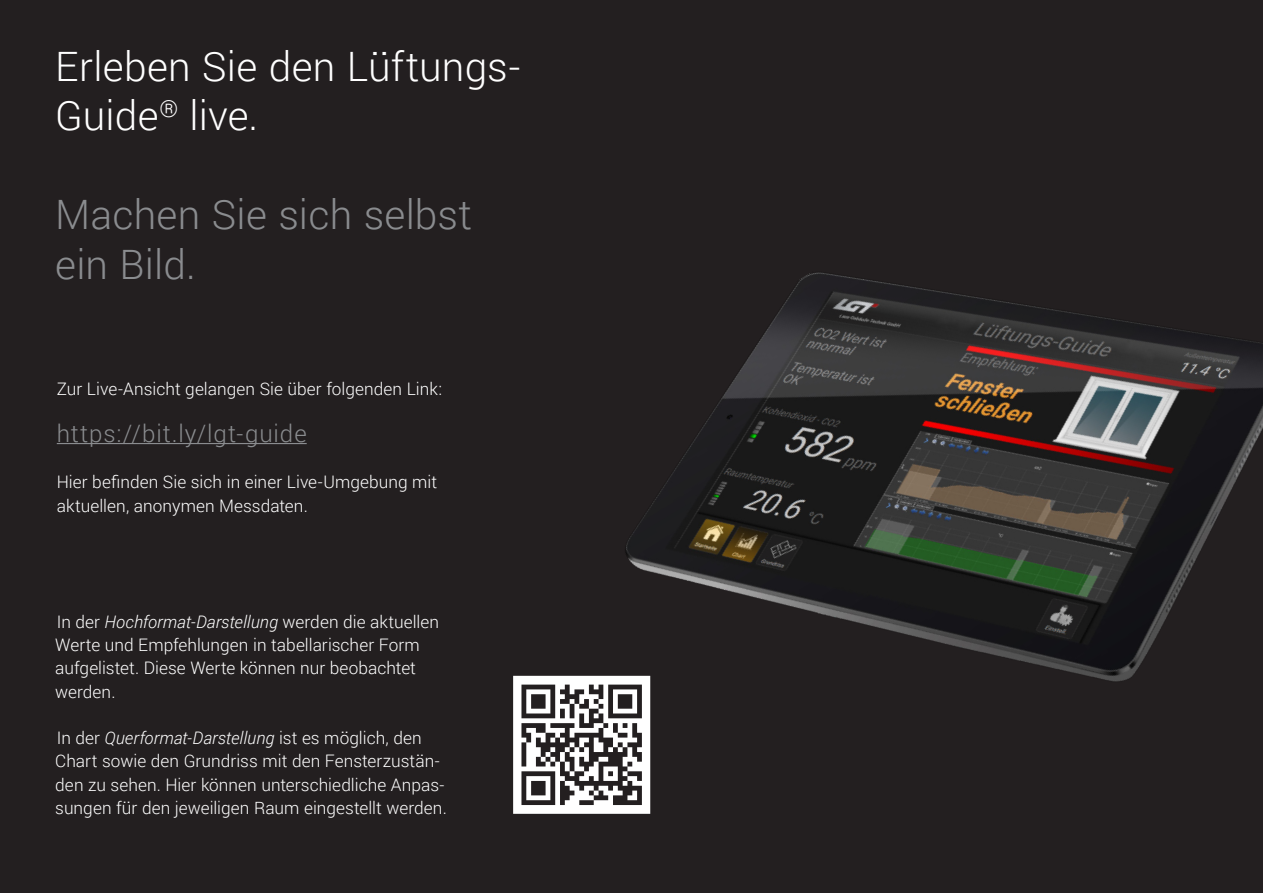
<style>
.page{position:relative;width:1263px;height:893px;background:#231f20}
.page>*{position:absolute;margin:0;border:0;box-sizing:border-box;transform-origin:0 0}
.t1{font:300 40.5px/49.5px "Roboto";letter-spacing:.005em;color:#fff}
.t2{font:300 40.5px "Roboto";letter-spacing:.005em;color:#8a8c8f}
.t3{font:300 24px "Roboto";letter-spacing:.04em;color:#8a8c8f}
.t4{font:300 17.25px/23.2px "Roboto";letter-spacing:.005em;color:#fff}
.s1{font-style:italic}
</style>
<div class="page">
<hr style="left:57px;top:443px;width:250px;height:1px;background:#8a8c8f">
<img style="left:513px;top:272px;width:750px;height:542px">
<p class="t1" style="left:55px;top:40px;width:467px">Erleben Sie den Lüftungs-<br>Guide<sup>®</sup> live.</p>
<p class="t2" style="left:55px;top:187px;width:418px">Machen Sie sich selbst</p>
<p class="t2" style="left:55px;top:236px;width:142px">ein Bild.</p>
<p class="t4" style="left:57px;top:377px;width:387px">Zur Live-Ansicht gelangen Sie über folgenden Link:</p>
<p class="t3" style="left:57px;top:417px;width:251px">https://bit.ly/lgt-guide</p>
<p class="t4" style="left:57px;top:470px;width:382px">Hier befinden Sie sich in einer Live-Umgebung mit</p>
<p class="t4" style="left:57px;top:493px;width:253px">aktuellen, anonymen Messdaten.</p>
<p class="t4" style="left:55px;top:609px;width:385px">In der <span class="s1">Hochformat-Darstellung</span> werden die aktuellen Werte und Empfehlungen in tabellarischer Form aufgelistet. Diese Werte können nur beobachtet werden.</p>
<p class="t4" style="left:55px;top:726px;width:393px">In der <span class="s1">Querformat-Darstellung</span> ist es möglich, den Chart sowie den Grundriss mit den Fensterzustän&shy;den zu sehen. Hier können unterschiedliche Anpas&shy;sungen für den jeweiligen Raum eingestellt werden.</p>
</div>
